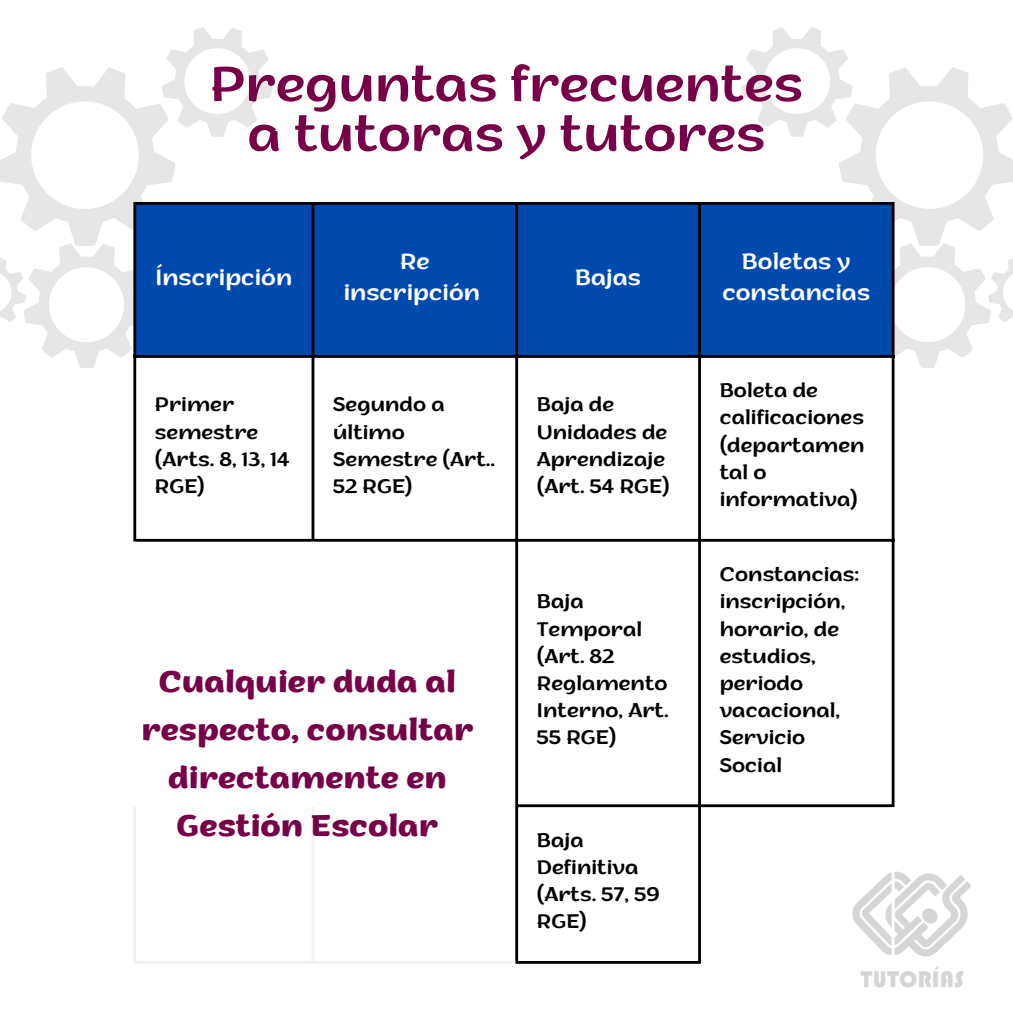
<style>
.page{position:relative;width:1013px;height:1013px;background:#fff}
.page>*{position:absolute;margin:0;border:0;box-sizing:border-box;transform-origin:0 0}
.t1{font:50px/49.8px "ZT Arturo";color:#770147;text-align:center}
.t2{font:700 30px/47.8px "ZT Arturo";color:#770147;text-align:center}
.t3{font:22.5px/31px "ZT Arturo";color:#fff;text-align:center}
.t4{font:20px/27.2px "ZT Arturo";color:#000}
</style>
<div class="page">
<svg style="left:839px;top:67px;width:173px;height:156px"></svg>
<svg style="left:894px;top:223px;width:118px;height:161px"></svg>
<svg style="left:742px;top:27px;width:126px;height:124px"></svg>
<svg style="left:0;top:67px;width:176px;height:156px"></svg>
<svg style="left:0;top:223px;width:137px;height:161px"></svg>
<svg style="left:146px;top:27px;width:127px;height:124px"></svg>
<img style="left:852px;top:871px;width:119px;height:117px">
<div style="left:136px;top:205px;width:755px;height:150px;background:#004aad"></div>
<hr style="left:133px;top:205px;width:3px;height:334px;background:#000">
<hr style="left:311px;top:205px;width:3px;height:334px;background:#000">
<hr style="left:515px;top:205px;width:3px;height:756px;background:#000">
<hr style="left:698px;top:205px;width:3px;height:756px;background:#000">
<hr style="left:891px;top:205px;width:3px;height:599px;background:#000">
<hr style="left:133px;top:202px;width:761px;height:3px;background:#000">
<hr style="left:133px;top:355px;width:761px;height:3px;background:#000">
<hr style="left:133px;top:539px;width:761px;height:2px;background:#000">
<hr style="left:515px;top:804px;width:379px;height:3px;background:#000">
<hr style="left:515px;top:961px;width:186px;height:2px;background:#000">
<hr style="left:891px;top:807px;width:3px;height:154px;background:#fff">
<hr style="left:701px;top:961px;width:193px;height:2px;background:#fff">
<hr style="left:133px;top:807px;width:3px;height:154px;background:#f2f2f1">
<hr style="left:311px;top:807px;width:3px;height:154px;background:#f2f2f1">
<hr style="left:133px;top:961px;width:382px;height:2px;background:#f2f2f1">
<p class="t1" style="left:210px;top:65px;width:594px">Preguntas frecuentes a tutoras y tutores</p>
<p class="t3" style="left:155px;top:264px;width:138px">Ínscripción</p>
<p class="t3" style="left:344px;top:248px;width:138px">Re inscripción</p>
<h1 class="t3" style="left:575px;top:264px;width:67px">Bajas</h1>
<p class="t4" style="left:155px;top:393px;width:136px">Primer semestre (Arts. 8, 13, 14<br>RGE)</p>
<p class="t4" style="left:333px;top:393px;width:164px">Segundo a último<br>Semestre (Art..<br>52 RGE)</p>
<p class="t4" style="left:537px;top:393px;width:135px">Baja de<br>Unidades de<br>Aprendizaje (Art. 54 RGE)</p>
<p class="t2" style="left:141px;top:661px;width:333px">Cualquier duda al respecto, consultar directamente en<br>Gestión Escolar</p>
<p class="t4" style="left:537px;top:590px;width:133px">Baja<br>Temporal (Art. 82<br>Reglamento<br>Interno, Art.<br>55 RGE)</p>
<p class="t4" style="left:537px;top:828px;width:124px">Baja<br>Definitiva (Arts. 57, 59<br>RGE)</p>
<p class="t3" style="left:722px;top:248px;width:149px">Boletas y constancias</p>
<p class="t4" style="left:719px;top:379px;width:146px">Boleta de calificaciones (departamen tal o informativa)</p>
<p class="t4" style="left:719px;top:563px;width:141px">Constancias: inscripción, horario, de estudios, periodo vacacional,<br>Servicio<br>Social</p>
</div>
